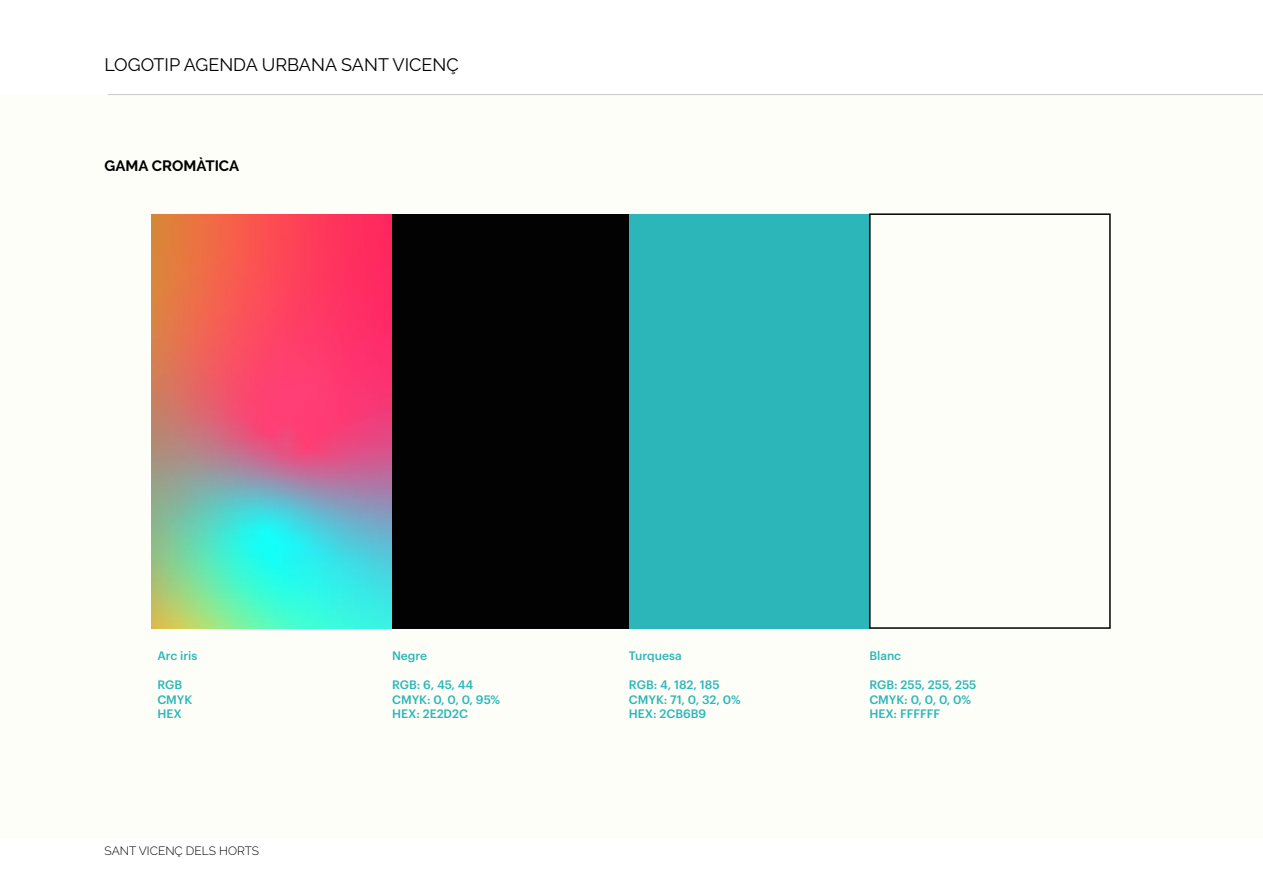
<style>
.page{position:relative;width:1263px;height:893px;background:#fff}
.page>*{position:absolute;margin:0;border:0;box-sizing:border-box;transform-origin:0 0}
.t1{font:18px "Raleway";color:#000}
.t2{font:700 15px "Raleway";color:#000}
.t3{font:500 12px/14.4px "Graphik";color:#2cb6b9}
.t4{font:300 12px "Raleway";color:#000}
</style>
<div class="page">
<div style="left:0;top:95px;width:1263px;height:744px;background:#fcfef7"></div>
<img style="left:152px;top:215px;width:240px;height:414px">
<div style="left:392px;top:215px;width:240px;height:414px;background:#020203"></div>
<div style="left:629px;top:215px;width:240px;height:414px;background:#2cb6b9"></div>
<div style="left:869px;top:213px;width:242px;height:416px;border:2px solid #000"></div>
<h1 class="t1" style="left:105px;top:54px;width:356px">LOGOTIP AGENDA URBANA SANT VICENÇ</h1>
<p class="t2" style="left:105px;top:158px;width:136px">GAMA CROMÀTICA</p>
<p class="t3" style="left:157px;top:648px;width:42px">Arc iris</p>
<p class="t3" style="left:157px;top:677px;width:37px">RGB<br>CMYK<br>HEX</p>
<p class="t4" style="left:105px;top:844px;width:156px">SANT VICENÇ DELS HORTS</p>
<p class="t3" style="left:392px;top:648px;width:37px">Negre</p>
<p class="t3" style="left:392px;top:677px;width:110px">RGB: 6, 45, 44<br>CMYK: 0, 0, 0, 95%<br>HEX: 2E2D2C</p>
<p class="t3" style="left:629px;top:648px;width:54px">Turquesa</p>
<p class="t3" style="left:629px;top:677px;width:113px">RGB: 4, 182, 185<br>CMYK: 71, 0, 32, 0%<br>HEX: 2CB6B9</p>
<p class="t3" style="left:869px;top:648px;width:33px">Blanc</p>
<p class="t3" style="left:869px;top:677px;width:109px">RGB: 255, 255, 255<br>CMYK: 0, 0, 0, 0%<br>HEX: FFFFFF</p>
</div>
